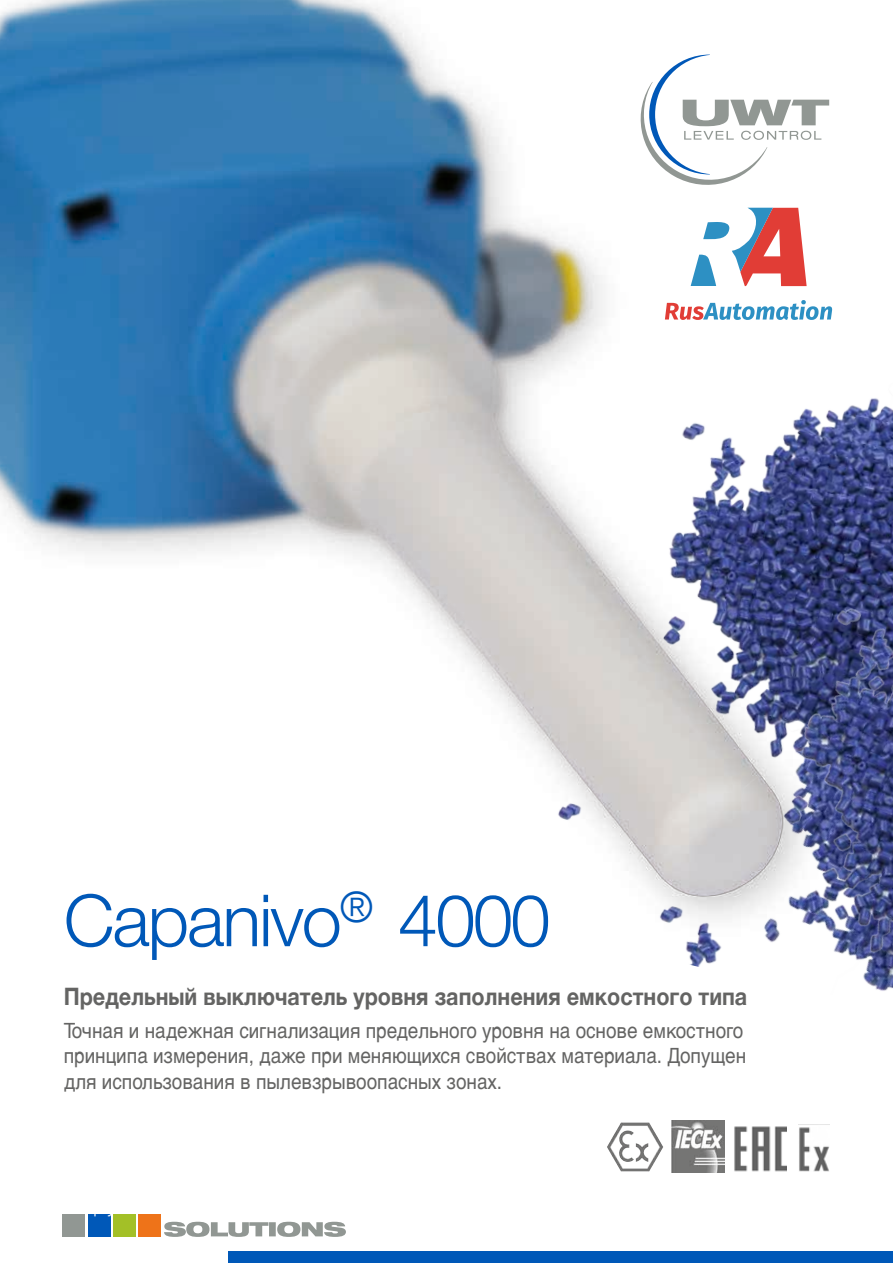
<style>
.page{position:relative;width:893px;height:1263px;background:#fff}
.page>*{position:absolute;margin:0;border:0;box-sizing:border-box;transform-origin:0 0}
.t1{font:300 72px "Helvetica Neue LT Com";letter-spacing:-.03em;color:#0058b8}
.t2{font:700 24px "Helvetica Neue LTCYR";color:#646463;scale:.9 1}
.t3{font:21px/25.5px "Helvetica LTCYR";color:#646463;scale:.9 1}
</style>
<div class="page">
<img style="left:0;top:0;width:830px;height:610px">
<svg style="left:631px;top:55px;width:198px;height:136px"></svg>
<img style="left:426px;top:257px;width:467px;height:481px">
<img style="left:531px;top:414px;width:362px;height:577px">
<img style="left:531px;top:785px;width:56px;height:85px">
<img style="left:590px;top:888px;width:139px;height:83px">
<img style="left:607px;top:1123px;width:14px;height:34px">
<img style="left:672px;top:1120px;width:52px;height:53px">
<img style="left:734px;top:1126px;width:52px;height:46px">
<div style="left:63px;top:1215px;width:22px;height:22px;background:#919793"></div>
<div style="left:88px;top:1215px;width:22px;height:22px;background:#0058b8"></div>
<div style="left:113px;top:1215px;width:23px;height:22px;background:#a3c027"></div>
<div style="left:139px;top:1215px;width:22px;height:22px;background:#ee7319"></div>
<svg style="left:164px;top:1222px;width:182px;height:15px"></svg>
<div style="left:228px;top:1251px;width:665px;height:12px;background:#0058b8"></div>
<img style="left:799px;top:1127px;width:30px;height:45px">
<svg style="left:665px;top:300px;width:167px;height:20px"></svg>
<svg style="left:691px;top:208px;width:116px;height:78px"></svg>
<h1 class="t1" style="left:64px;top:876px;width:488px">Capanivo<sup>®</sup> 4000</h1>
<p class="t2" style="left:64px;top:983px;width:761px">Предельный выключатель уровня заполнения емкостного типа</p>
<p class="t3" style="left:64px;top:1018px;width:760px">Точная и надежная сигнализация предельного уровня на основе емкостного принципа измерения, даже при меняющихся свойствах материала. Допущен для использования в пылевзрывоопасных зонах.</p>
</div>
